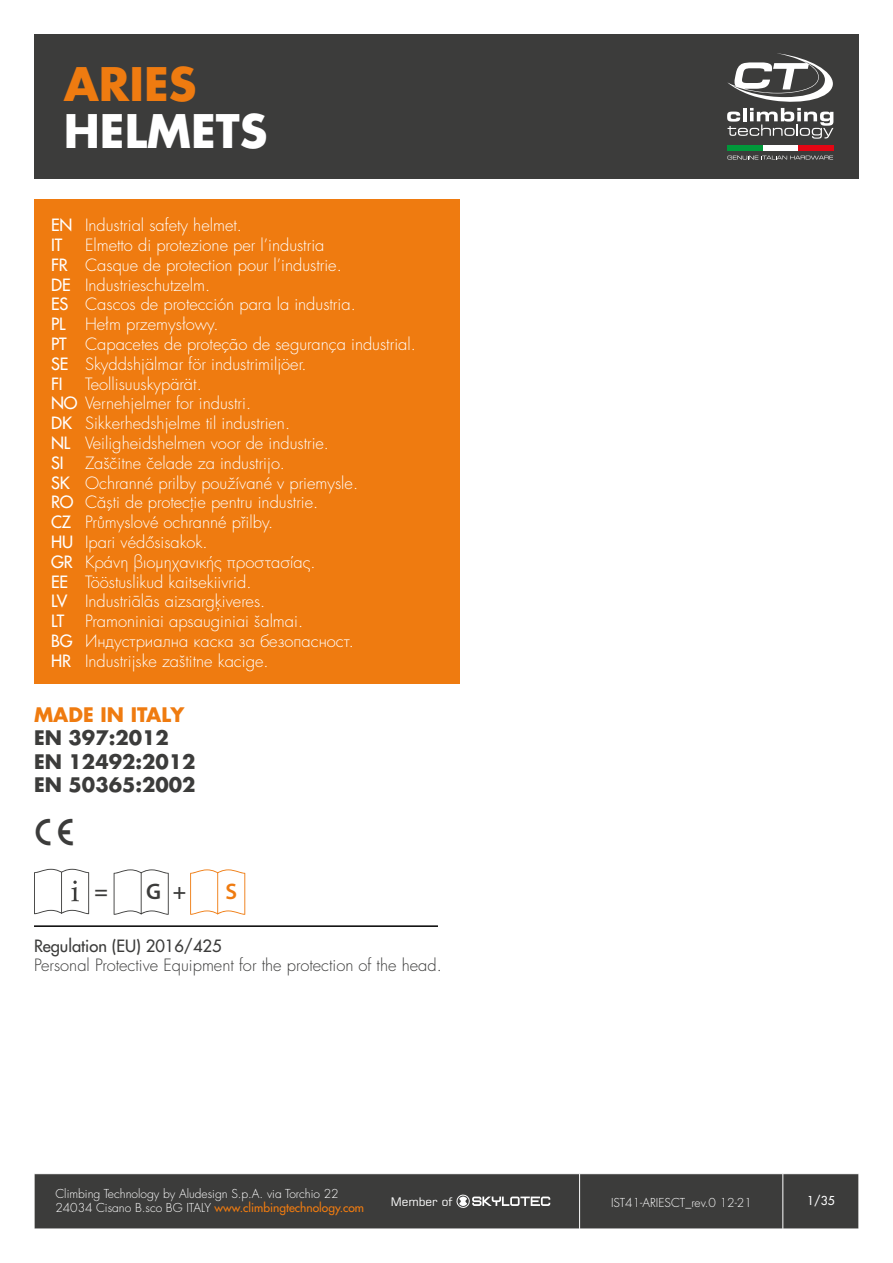
<style>
.page{position:relative;width:893px;height:1263px;background:#fff}
.page>*{position:absolute;margin:0;border:0;box-sizing:border-box;transform-origin:0 0}
.t1{font:700 45px "Futura LTW1 G";color:#fff}
.t2{font:700 45px "Futura LTW1 G";color:#ef7b10}
.t3{font:36px "Mar Vo Sym";color:#3c3c3b}
.t4{font:600 22.5px "Myriad Pro";color:#3c3c3b}
.t5{font:600 22.5px "Myriad Pro";color:#ef7b10}
.t6{font:700 19.5px/23.4px "Futura LTW1 G";color:#3c3c3b}
.t7{font:700 19.5px "Futura LTW1 G";color:#ef7b10}
.t8{font:300 16.5px/19.8px "Futura LTW1 G";color:#fff}
.t9{font:300 16.5px "Futura LTW1 G";color:#3c3c3b}
.t10{font:500 16.5px "Futura LTW1 G";color:#3c3c3b}
.t11{font:300 12px/14.4px "Futura LTW1 G";color:#fff}
.t12{font:500 12px "Futura LTW1 G";color:#fff}
.t13{font:11.7px "Square 721 BT";color:#fff}
.s1{font-weight:500}
.s2{font-weight:500;color:#ef7b10}
</style>
<div class="page">
<div style="left:35px;top:1174px;width:824px;height:55px;background:#3c3c3b"></div>
<hr style="left:579px;top:1174px;width:1px;height:55px;background:#fff">
<hr style="left:782px;top:1174px;width:1px;height:55px;background:#fff">
<svg style="left:456px;top:1194px;width:94px;height:14px"></svg>
<div style="left:34px;top:34px;width:825px;height:145px;background:#3c3c3b"></div>
<div style="left:763px;top:145px;width:35px;height:6px;background:#fff"></div>
<div style="left:798px;top:145px;width:35px;height:6px;background:#e30613"></div>
<div style="left:727px;top:145px;width:36px;height:6px;background:#00983a"></div>
<svg style="left:727px;top:156px;width:106px;height:3px"></svg>
<svg style="left:727px;top:53px;width:106px;height:86px"></svg>
<div style="left:34px;top:200px;width:425px;height:484px;background:#ef7b10"></div>
<hr style="left:34px;top:925px;width:404px;height:2px;background:#000">
<svg style="left:34px;top:869px;width:55px;height:45px"></svg>
<svg style="left:114px;top:869px;width:55px;height:46px"></svg>
<svg style="left:190px;top:869px;width:55px;height:46px"></svg>
<h1 class="t2" style="left:64px;top:45px;width:134px">ARIES</h1>
<h1 class="t1" style="left:64px;top:91px;width:205px">HELMETS</h1>
<p class="t8" style="left:51px;top:214px;width:193px"><span class="s1">EN</span> Industrial safety helmet.<br><span class="s1">IT</span></p>
<p class="t8" style="left:51px;top:234px;width:366px;text-indent:34px">Elmetto di protezione per l’industria<br><span class="s1">FR</span> Casque de protection pour l’industrie.<br><span class="s1">DE</span> Industrieschutzelm.<br><span class="s1">ES</span> Cascos de protección para la industria.<br><span class="s1">PL</span> Hełm przemysłowy.<br><span class="s1">PT</span> Capacetes de proteção de segurança industrial.<br><span class="s1">SE</span> Skyddshjälmar för industrimiljöer.<br><span class="s1">FI</span></p>
<p class="t8" style="left:51px;top:373px;width:280px;text-indent:34px">Teollisuuskypärät.<br><span class="s1">NO</span> Vernehjelmer for industri.<br><span class="s1">DK</span> Sikkerhedshjelme til industrien.<br><span class="s1">NL</span> Veiligheidshelmen voor de industrie.<br><span class="s1">SI</span></p>
<p class="t8" style="left:51px;top:452px;width:309px;text-indent:34px">Zaščitne čelade za industrijo.<br><span class="s1">SK</span> Ochranné prilby používané v priemysle.<br><span class="s1">RO</span> Căşti de protecţie pentru industrie.<br><span class="s1">CZ</span> Průmyslové ochranné přilby.<br><span class="s1">HU</span> Ipari védősisakok.<br><span class="s1">GR</span> Κράνη βιομηχανικής προστασίας.<br><span class="s1">EE</span> Tööstuslikud kaitsekiivrid.<br><span class="s1">LV</span> Industriālās aizsargķiveres.<br><span class="s1">LT</span></p>
<p class="t8" style="left:51px;top:610px;width:305px;text-indent:34px">Pramoniniai apsauginiai šalmai.<br><span class="s1">BG</span> Индустриална каска за безопасност.<br><span class="s1">HR</span> Industrijske zaštitne kacige.</p>
<p class="t7" style="left:34px;top:698px;width:152px">MADE IN ITALY</p>
<p class="t6" style="left:34px;top:725px;width:163px">EN 397:2012<br>EN 12492:2012<br>EN 50365:2002</p>
<h2 class="t3" style="left:34px;top:812px;width:43px">C</h2>
<h3 class="t4" style="left:94px;top:877px;width:15px">=</h3>
<h3 class="t4" style="left:146px;top:877px;width:42px">G +</h3>
<h3 class="t5" style="left:226px;top:877px;width:13px">S</h3>
<p class="t10" style="left:34px;top:932px;width:189px">Regulation (EU) 2016/425</p>
<p class="t9" style="left:34px;top:952px;width:409px">Personal Protective Equipment for the protection of the head.</p>
<p class="t11" style="left:55px;top:1185px;width:310px">Climbing Technology by Aludesign S.p.A. via Torchio 22<br>24034 Cisano B.sco BG ITALY <span class="s2">www.climbingtechnology.com</span></p>
<p class="t13" style="left:391px;top:1194px;width:63px">Member of</p>
<p class="t11" style="left:611px;top:1194px;width:142px">IST41-ARIESCT_rev.0 12-21</p>
<p class="t12" style="left:807px;top:1190px;width:29px">1/35</p>
</div>
